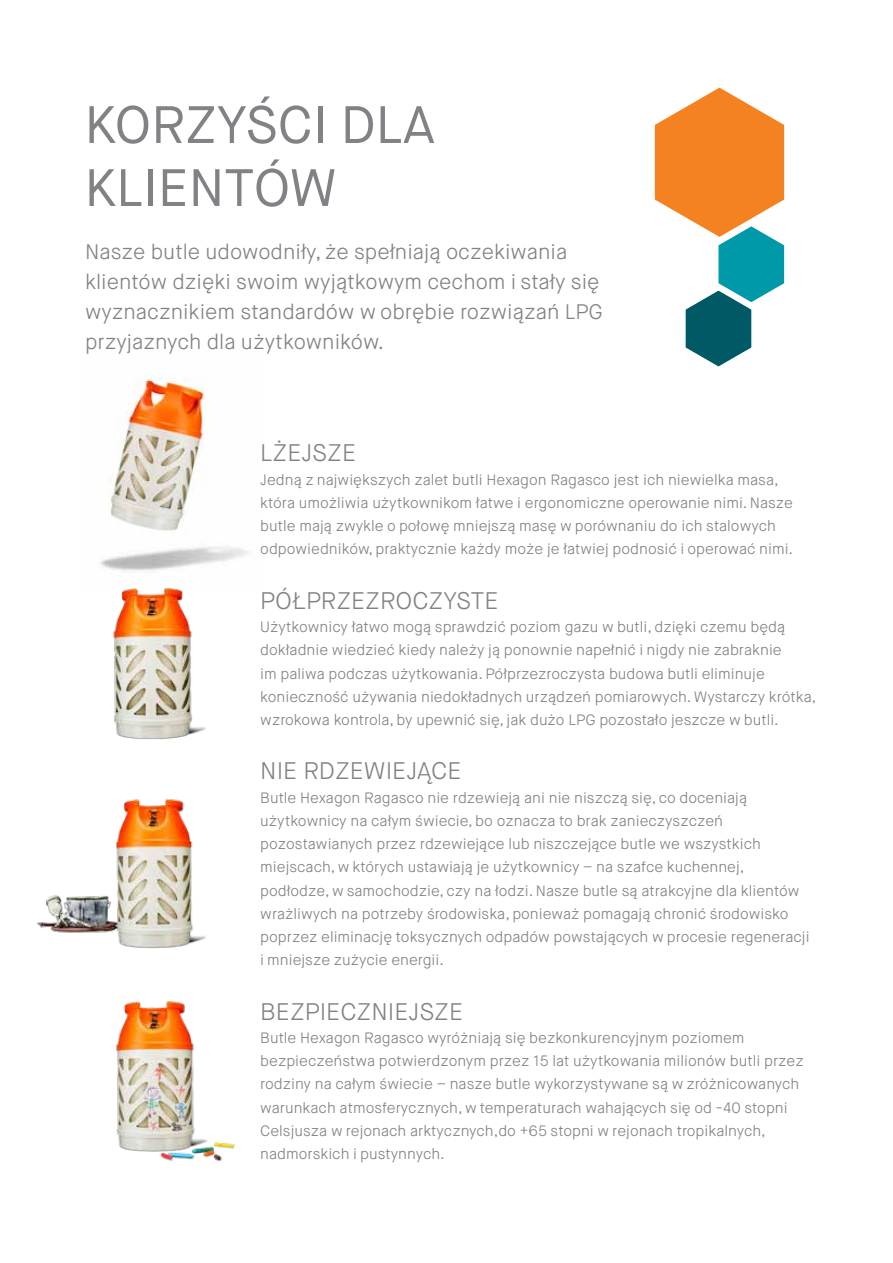
<style>
.page{position:relative;width:893px;height:1263px;background:#fff}
.page>*{position:absolute;margin:0;border:0;box-sizing:border-box;transform-origin:0 0}
.t1{font:52.5px/63px "Maison Neue";color:#808285}
.t2{font:300 24px "Maison Neue";color:#808285}
.t3{font:300 21px/30px "Maison Neue";color:#808285}
.t4{font:300 15px/23.2px "Maison Neue";color:#808285}
</style>
<div class="page">
<img style="left:100px;top:377px;width:149px;height:194px">
<img style="left:37px;top:798px;width:169px;height:151px">
<img style="left:113px;top:588px;width:93px;height:152px">
<img style="left:116px;top:1001px;width:119px;height:161px">
<svg style="left:655px;top:88px;width:129px;height:278px"></svg>
<h1 class="t1" style="left:85px;top:94px;width:352px">KORZYŚCI DLA<br>KLIENTÓW</h1>
<h3 class="t3" style="left:85px;top:237px;width:519px">Nasze butle udowodniły, że spełniają oczekiwania klientów dzięki swoim wyjątkowym cechom i stały się wyznacznikiem standardów w obrębie rozwiązań LPG przyjaznych dla użytkowników.</h3>
<h2 class="t2" style="left:260px;top:438px;width:97px">LŻEJSZE</h2>
<p class="t4" style="left:260px;top:468px;width:534px">Jedną z największych zalet butli Hexagon Ragasco jest ich niewielka masa, która umożliwia użytkownikom łatwe i ergonomiczne operowanie nimi. Nasze butle mają zwykle o połowę mniejszą masę w porównaniu do ich stalowych odpowiedników, praktycznie każdy może je łatwiej podnosić i operować nimi.</p>
<h2 class="t2" style="left:260px;top:585px;width:240px">PÓŁPRZEZROCZYSTE</h2>
<p class="t4" style="left:260px;top:615px;width:558px">Użytkownicy łatwo mogą sprawdzić poziom gazu w butli, dzięki czemu będą dokładnie wiedzieć kiedy należy ją ponownie napełnić i nigdy nie zabraknie<br>im paliwa podczas użytkowania. Półprzezroczysta budowa butli eliminuje konieczność używania niedokładnych urządzeń pomiarowych. Wystarczy krótka, wzrokowa kontrola, by upewnić się, jak dużo LPG pozostało jeszcze w butli.</p>
<h2 class="t2" style="left:260px;top:756px;width:203px">NIE RDZEWIEJĄCE</h2>
<p class="t4" style="left:260px;top:786px;width:551px">Butle Hexagon Ragasco nie rdzewieją ani nie niszczą się, co doceniają użytkownicy na całym świecie, bo oznacza to brak zanieczyszczeń pozostawianych przez rdzewiejące lub niszczejące butle we wszystkich miejscach, w których ustawiają je użytkownicy – na szafce kuchennej, podłodze, w samochodzie, czy na łodzi. Nasze butle są atrakcyjne dla klientów wrażliwych na potrzeby środowiska, ponieważ pomagają chronić środowisko poprzez eliminację toksycznych odpadów powstających w procesie regeneracji i mniejsze zużycie energii.</p>
<h2 class="t2" style="left:260px;top:996px;width:204px">BEZPIECZNIEJSZE</h2>
<p class="t4" style="left:260px;top:1026px;width:545px">Butle Hexagon Ragasco wyróżniają się bezkonkurencyjnym poziomem bezpieczeństwa potwierdzonym przez 15 lat użytkowania milionów butli przez rodziny na całym świecie – nasze butle wykorzystywane są w zróżnicowanych warunkach atmosferycznych, w temperaturach wahających się od -40 stopni Celsjusza w rejonach arktycznych,do +65 stopni w rejonach tropikalnych, nadmorskich i pustynnych.</p>
</div>
